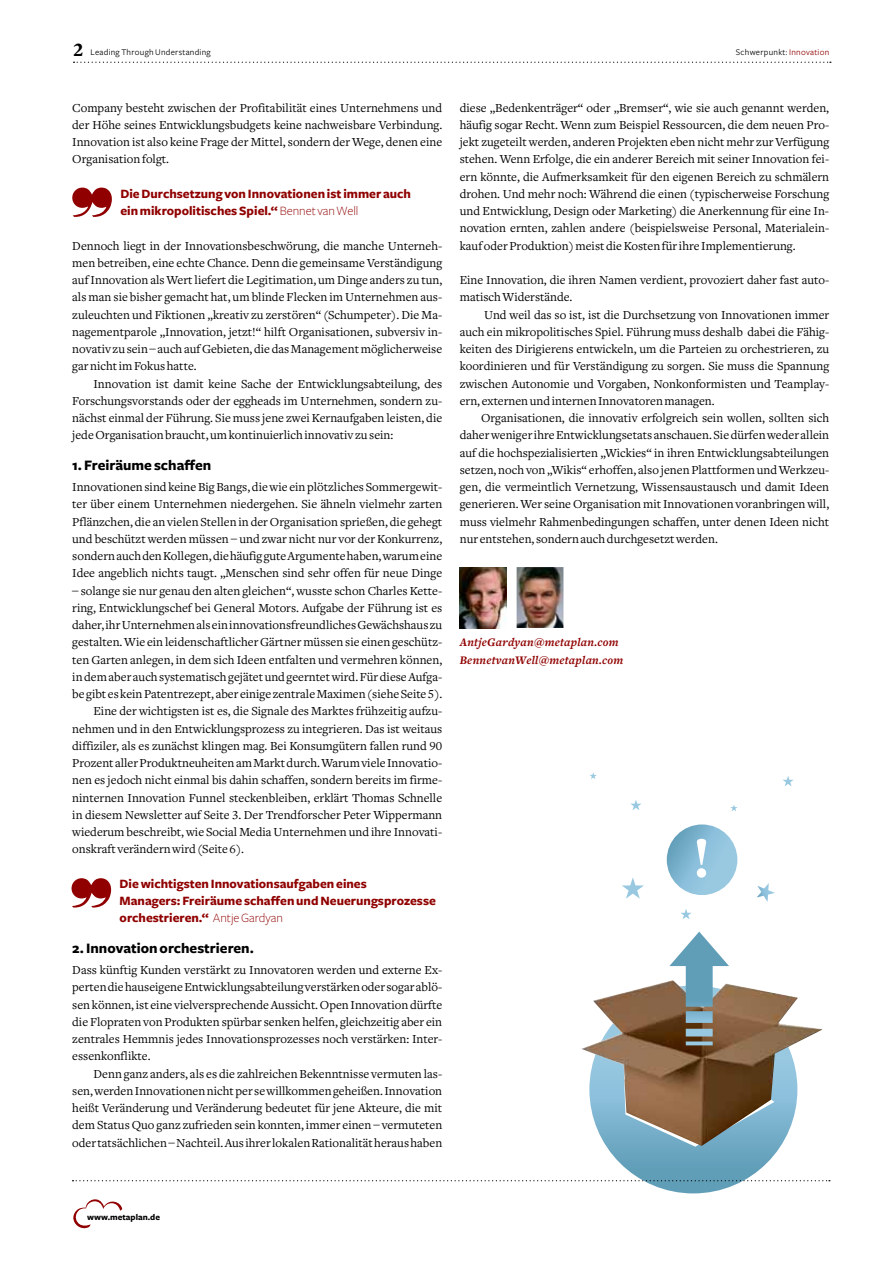
<style>
.page{position:relative;width:893px;height:1263px;background:#fff}
.page>*{position:absolute;margin:0;border:0;box-sizing:border-box;transform-origin:0 0}
.t1{font:900 59.4px "Freight Text";color:#fff}
.t2{font:700 15px "Freight Sans";color:#000}
.t3{font:700 13.2px/17.2px "Freight Sans";color:#900000}
.t4{font:12.75px/17.2px "Freight Text";color:#000;text-align:justify}
.t5{font:italic 700 12px/17.2px "Freight Text";letter-spacing:.02em;color:#900000}
.t6{font:9px "Freight Sans";letter-spacing:.03em;color:#000}
.t7{font:700 9px "Freight Sans";color:#000}
.s1{font-family:"Freight Text";font-weight:900;font-size:19.5px}
.s2{color:#900000}
.s3{font-weight:300}
</style>
<div class="page">
<div style="left:589px;top:985px;width:208px;height:208px;background:#64a0bb;border-radius:104px"></div>
<svg style="left:73px;top:1199px;width:49px;height:30px"></svg>
<svg style="left:73px;top:1180px;width:757px;height:1px"></svg>
<svg style="left:74px;top:62px;width:757px;height:1px"></svg>
<svg style="left:72px;top:188px;width:40px;height:29px"></svg>
<svg style="left:72px;top:878px;width:39px;height:29px"></svg>
<img style="left:460px;top:567px;width:47px;height:61px">
<img style="left:517px;top:567px;width:46px;height:61px">
<img style="left:581px;top:981px;width:241px;height:165px">
<svg style="left:669px;top:932px;width:60px;height:113px"></svg>
<svg style="left:667px;top:824px;width:70px;height:71px;background:#89bdd7"></svg>
<svg style="left:757px;top:883px;width:18px;height:19px"></svg>
<svg style="left:622px;top:877px;width:22px;height:22px"></svg>
<svg style="left:630px;top:800px;width:11px;height:10px"></svg>
<svg style="left:681px;top:909px;width:11px;height:10px"></svg>
<svg style="left:783px;top:776px;width:11px;height:10px"></svg>
<svg style="left:590px;top:772px;width:7px;height:7px"></svg>
<svg style="left:730px;top:805px;width:8px;height:6px"></svg>
<p class="t6" style="left:73px;top:48px;width:139px"><span class="s1">2</span> Leading Through Understanding</p>
<p class="t6" style="left:736px;top:48px;width:95px">Schwerpunkt: <span class="s2">Innovation</span></p>
<p class="t4" style="left:72px;top:99px;width:371px">Company besteht zwischen der Profitabilität eines Unternehmens und der Höhe seines Entwicklungsbudgets keine nachweisbare Verbindung.<br>Innovation ist also keine Frage der Mittel, sondern der Wege, denen eine Organisation folgt.</p>
<p class="t3" style="left:120px;top:185px;width:292px">Die Durchsetzung von Innovationen ist immer auch ein mikropolitisches Spiel.“ <span class="s3">Bennet van Well</span></p>
<p class="t4" style="left:72px;top:237px;width:371px">Dennoch liegt in der Innovationsbeschwörung, die manche Unterneh&shy;men betreiben, eine echte Chance. Denn die gemeinsame Verständigung auf Innovation als Wert liefert die Legitimation, um Dinge anders zu tun, als man sie bisher gemacht hat, um blinde Flecken im Unternehmen aus&shy;zuleuchten und Fiktionen „kreativ zu zerstören“ (Schumpeter). Die Ma&shy;nagementparole „Innovation, jetzt!“ hilft Organisationen, subversiv in&shy;novativ zu sein – auch auf Gebieten, die das Management möglicherweise gar nicht im Fokus hatte.</p>
<p class="t4" style="left:72px;top:375px;width:371px;text-indent:21px">Innovation ist damit keine Sache der Entwicklungsabteilung, des Forschungsvorstands oder der eggheads im Unternehmen, sondern zu&shy;nächst einmal der Führung. Sie muss jene zwei Kernaufgaben leisten, die jede Organisation braucht, um kontinuierlich innovativ zu sein:</p>
<p class="t2" style="left:72px;top:457px;width:141px">1. Freiräume schaffen</p>
<p class="t4" style="left:72px;top:479px;width:371px">Innovationen sind keine Big Bangs, die wie ein plötzliches Sommergewit&shy;ter über einem Unternehmen niedergehen. Sie ähneln vielmehr zarten Pflänzchen, die an vielen Stellen in der Organisation sprießen, die gehegt und beschützt werden müssen – und zwar nicht nur vor der Konkurrenz, sondern auch den Kollegen, die häufig gute Argumente haben, warum eine Idee angeblich nichts taugt. „Menschen sind sehr offen für neue Dinge</p>
<p class="t4" style="left:72px;top:582px;width:371px">– solange sie nur genau den alten gleichen“, wusste schon Charles Kette-</p>
<p class="t4" style="left:72px;top:599px;width:371px">ring, Entwicklungschef bei General Motors. Aufgabe der Führung ist es</p>
<p class="t4" style="left:72px;top:617px;width:371px">daher, ihr Unternehmen als ein innovationsfreundliches Gewächshaus zu</p>
<p class="t4" style="left:72px;top:634px;width:371px">gestalten. Wie ein leidenschaftlicher Gärtner müssen sie einen geschütz-</p>
<p class="t4" style="left:72px;top:651px;width:371px">ten Garten anlegen, in dem sich Ideen entfalten und vermehren können,</p>
<p class="t4" style="left:72px;top:668px;width:371px">in dem aber auch systematisch gejätet und geerntet wird. Für diese Aufga-</p>
<p class="t4" style="left:72px;top:686px;width:371px">be gibt es kein Patentrezept, aber einige zentrale Maximen (siehe Seite 5).</p>
<p class="t4" style="left:94px;top:703px;width:350px">Eine der wichtigsten ist es, die Signale des Marktes frühzeitig aufzu-</p>
<p class="t4" style="left:72px;top:720px;width:371px">nehmen und in den Entwicklungsprozess zu integrieren. Das ist weitaus</p>
<p class="t4" style="left:72px;top:737px;width:371px">diffiziler, als es zunächst klingen mag. Bei Konsumgütern fallen rund 90</p>
<p class="t4" style="left:72px;top:755px;width:371px">Prozent aller Produktneuheiten am Markt durch. Warum viele Innovatio-</p>
<p class="t4" style="left:72px;top:772px;width:371px">nen es jedoch nicht einmal bis dahin schaffen, sondern bereits im firme-</p>
<p class="t4" style="left:72px;top:789px;width:371px">ninternen Innovation Funnel steckenbleiben, erklärt Thomas Schnelle</p>
<p class="t4" style="left:72px;top:806px;width:371px">in diesem Newsletter auf Seite 3. Der Trendforscher Peter Wippermann</p>
<p class="t4" style="left:72px;top:824px;width:371px">wiederum beschreibt, wie Social Media Unternehmen und ihre Innovati-</p>
<p class="t4" style="left:72px;top:841px;width:173px">onskraft verändern wird (Seite 6).</p>
<p class="t3" style="left:120px;top:875px;width:318px">Die wichtigsten Innovationsaufgaben eines<br>Managers: Freiräume schaffen und Neuerungsprozesse orchestrieren.“ <span class="s3">Antje Gardyan</span></p>
<p class="t2" style="left:72px;top:940px;width:183px">2. Innovation orchestrieren.</p>
<p class="t4" style="left:72px;top:962px;width:371px">Dass künftig Kunden verstärkt zu Innovatoren werden und externe Ex&shy;perten die hauseigene Entwicklungsabteilung verstärken oder sogar ablö&shy;sen können, ist eine vielversprechende Aussicht. Open Innovation dürfte die Flopraten von Produkten spürbar senken helfen, gleichzeitig aber ein zentrales Hemmnis jedes Innovationsprozesses noch verstärken: Inter&shy;essenkonflikte.</p>
<p class="t4" style="left:72px;top:1065px;width:371px;text-indent:21px">Denn ganz anders, als es die zahlreichen Bekenntnisse vermuten las&shy;sen, werden Innovationen nicht per se willkommen geheißen. Innovation heißt Veränderung und Veränderung bedeutet für jene Akteure, die mit dem Status Quo ganz zufrieden sein konnten, immer einen – vermuteten oder tatsächlichen – Nachteil. Aus ihrer lokalen Rationalität heraus haben</p>
<p class="t4" style="left:460px;top:99px;width:371px">diese „Bedenkenträger“ oder „Bremser“, wie sie auch genannt werden, häufig sogar Recht. Wenn zum Beispiel Ressourcen, die dem neuen Pro&shy;jekt zugeteilt werden, anderen Projekten eben nicht mehr zur Verfügung stehen. Wenn Erfolge, die ein anderer Bereich mit seiner Innovation fei&shy;ern könnte, die Aufmerksamkeit für den eigenen Bereich zu schmälern drohen. Und mehr noch: Während die einen (typischerweise Forschung und Entwicklung, Design oder Marketing) die Anerkennung für eine In&shy;novation ernten, zahlen andere (beispielsweise Personal, Materialein&shy;kauf oder Produktion) meist die Kosten für ihre Implementierung.</p>
<p class="t4" style="left:460px;top:272px;width:371px">Eine Innovation, die ihren Namen verdient, provoziert daher fast auto&shy;matisch Widerstände.</p>
<p class="t4" style="left:460px;top:306px;width:371px;text-indent:24px">Und weil das so ist, ist die Durchsetzung von Innovationen immer auch ein mikropolitisches Spiel. Führung muss deshalb dabei die Fähig&shy;keiten des Dirigierens entwickeln, um die Parteien zu orchestrieren, zu koordinieren und für Verständigung zu sorgen. Sie muss die Spannung zwischen Autonomie und Vorgaben, Nonkonformisten und Teamplay&shy;ern, externen und internen Innovatoren managen.</p>
<p class="t4" style="left:460px;top:410px;width:371px;text-indent:21px">Organisationen, die innovativ erfolgreich sein wollen, sollten sich daher weniger ihre Entwicklungsetats anschauen. Sie dürfen weder allein auf die hochspezialisierten „Wickies“ in ihren Entwicklungsabteilungen setzen, noch von „Wikis“ erhoffen, also jenen Plattformen und Werkzeu&shy;gen, die vermeintlich Vernetzung, Wissensaustausch und damit Ideen generieren. Wer seine Organisation mit Innovationen voranbringen will, muss vielmehr Rahmenbedingungen schaffen, unter denen Ideen nicht nur entstehen, sondern auch durchgesetzt werden.</p>
<p class="t5" style="left:460px;top:634px;width:165px">AntjeGardyan@metaplan.com<br>BennetvanWell@metaplan.com</p>
<h1 class="t1" style="left:692px;top:824px;width:20px">!</h1>
<p class="t7" style="left:87px;top:1212px;width:74px">www.metaplan.de</p>
</div>
